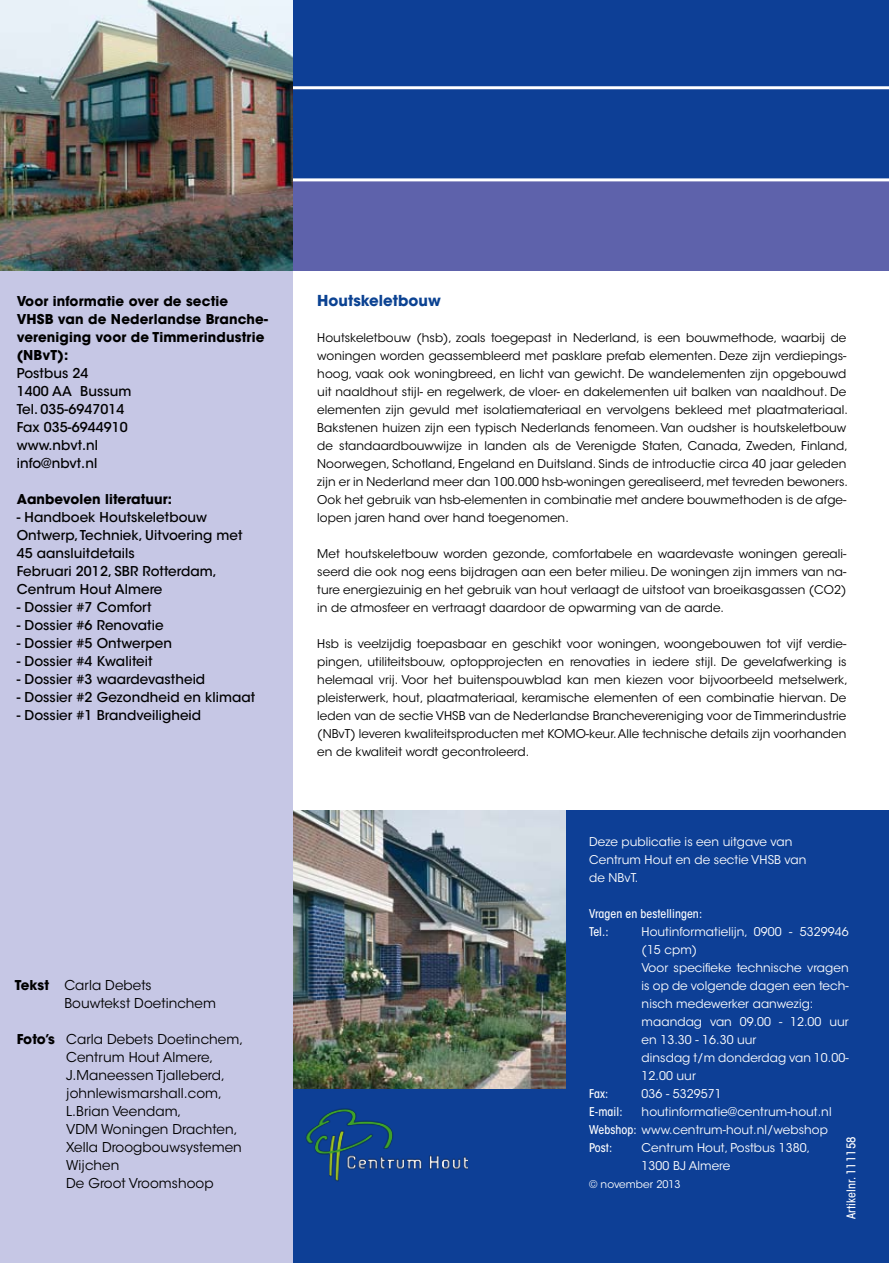
<style>
.page{position:relative;width:889px;height:1263px;background:#fff}
.page>*{position:absolute;margin:0;border:0;box-sizing:border-box;transform-origin:0 0}
.t1{font:700 15px "ITC Avant Garde Std";color:#0b4292}
.t2{font:500 13.5px/18px "ITC Avant Garde Std";letter-spacing:.005em;color:#000}
.t3{font:13.5px/18px "ITC Avant Garde Std";letter-spacing:.005em;color:#000}
.t4{font:700 13.5px/18px "ITC Avant Garde Std";letter-spacing:.01em;color:#000}
.t5{font:12px/18px "ITC Avant Garde Std";letter-spacing:.005em;color:#000}
.t6{font:12px/18px "ITC Avant Garde Std";letter-spacing:.005em;color:#fff}
.t7{font:500 condensed 12px/18px "ITC Avant Garde Std";letter-spacing:.005em;color:#fff}
.t8{font:10.5px "ITC Avant Garde Std";letter-spacing:.005em;color:#fff}
.s1{font-weight:700}
.s2{font-weight:500;font-stretch:condensed}
</style>
<div class="page">
<div style="left:0;top:0;width:889px;height:180px;background:#0d3f96"></div>
<div style="left:0;top:810px;width:889px;height:453px;background:#0d3f96"></div>
<img style="left:305px;top:1108px;width:163px;height:74px">
<div style="left:0;top:180px;width:889px;height:90px;background:#5e62ab"></div>
<img style="left:293px;top:810px;width:273px;height:279px">
<hr style="left:0;top:86px;width:889px;height:3px;background:#fff">
<hr style="left:0;top:178px;width:889px;height:3px;background:#fff">
<div style="left:0;top:0;width:293px;height:1263px;background:#c6c7e5"></div>
<img style="left:0;top:0;width:293px;height:270px">
<p class="t4" style="left:17px;top:292px;width:253px">Voor informatie over de sectie<br>VHSB van de Nederlandse Branche&shy;vereniging voor de Timmerindustrie (NBvT):</p>
<p class="t2" style="left:17px;top:364px;width:116px">Postbus 24<br>1400 AA Bussum<br>Tel. 035-6947014<br>Fax 035-6944910 www.nbvt.nl info@nbvt.nl</p>
<p class="t4" style="left:17px;top:490px;width:157px">Aanbevolen literatuur:</p>
<p class="t2" style="left:17px;top:508px;width:227px">- Handboek Houtskeletbouw<br>Ontwerp, Techniek, Uitvoering met<br>45 aansluitdetails<br>Februari 2012, SBR Rotterdam,<br>Centrum Hout Almere</p>
<p class="t2" style="left:17px;top:598px;width:136px">- Dossier #7 Comfort</p>
<p class="t2" style="left:17px;top:616px;width:148px">- Dossier #6 Renovatie</p>
<p class="t2" style="left:17px;top:634px;width:157px">- Dossier #5 Ontwerpen</p>
<p class="t2" style="left:17px;top:652px;width:137px">- Dossier #4 Kwaliteit</p>
<p class="t2" style="left:17px;top:670px;width:190px">- Dossier #3 waardevastheid</p>
<p class="t2" style="left:17px;top:688px;width:240px">- Dossier #2 Gezondheid en klimaat</p>
<p class="t2" style="left:17px;top:706px;width:186px">- Dossier #1 Brandveiligheid</p>
<p class="t3" style="left:64px;top:976px;width:153px;text-indent:-50px"><span class="s1">Tekst</span> Carla Debets<br>Bouwtekst Doetinchem</p>
<p class="t3" style="left:66px;top:1030px;width:178px;text-indent:-50px"><span class="s1">Foto’s</span> Carla Debets Doetinchem,<br>Centrum Hout Almere,<br>J.Maneessen Tjalleberd, johnlewismarshall.com,<br>L.Brian Veendam,<br>VDM Woningen Drachten,<br>Xella Droogbouwsystemen<br>Wijchen<br>De Groot Vroomshoop</p>
<p class="t1" style="left:317px;top:291px;width:125px">Houtskeletbouw</p>
<p class="t5" style="left:317px;top:329px;width:532px">Houtskeletbouw (hsb), zoals toegepast in Nederland, is een bouwmethode, waarbij de woningen worden geassembleerd met pasklare prefab elementen. Deze zijn verdiepings&shy;hoog, vaak ook woningbreed, en licht van gewicht. De wandelementen zijn opgebouwd uit naaldhout stijl- en regelwerk, de vloer- en dakelementen uit balken van naaldhout. De elementen zijn gevuld met isolatiemateriaal en vervolgens bekleed met plaatmateriaal.<br>Bakstenen huizen zijn een typisch Nederlands fenomeen. Van oudsher is houtskeletbouw de standaardbouwwijze in landen als de Verenigde Staten, Canada, Zweden, Finland, Noorwegen, Schotland, Engeland en Duitsland. Sinds de introductie circa 40 jaar geleden zijn er in Nederland meer dan 100.000 hsb-woningen gerealiseerd, met tevreden bewoners.<br>Ook het gebruik van hsb-elementen in combinatie met andere bouwmethoden is de afge&shy;lopen jaren hand over hand toegenomen.</p>
<p class="t5" style="left:317px;top:545px;width:530px;text-align:justify">Met houtskeletbouw worden gezonde, comfortabele en waardevaste woningen gereali&shy;seerd die ook nog eens bijdragen aan een beter milieu. De woningen zijn immers van na&shy;ture energiezuinig en het gebruik van hout verlaagt de uitstoot van broeikasgassen (CO2) in de atmosfeer en vertraagt daardoor de opwarming van de aarde.</p>
<p class="t5" style="left:317px;top:635px;width:532px">Hsb is veelzijdig toepasbaar en geschikt voor woningen, woongebouwen tot vijf verdie&shy;pingen, utiliteitsbouw, optopprojecten en renovaties in iedere stijl. De gevelafwerking is helemaal vrij. Voor het buitenspouwblad kan men kiezen voor bijvoorbeeld metselwerk, pleisterwerk, hout, plaatmateriaal, keramische elementen of een combinatie hiervan. De leden van de sectie VHSB van de Nederlandse Branchevereniging voor de Timmerindustrie (NBvT) leveren kwaliteitsproducten met KOMO-keur. Alle technische details zijn voorhanden en de kwaliteit wordt gecontroleerd.</p>
<p class="t6" style="left:589px;top:833px;width:219px">Deze publicatie is een uitgave van<br>Centrum Hout en de sectie VHSB van de NBvT.</p>
<p class="t7" style="left:589px;top:905px;width:115px">Vragen en bestellingen:<br>Tel.:</p>
<p class="t6" style="left:641px;top:923px;width:208px">Houtinformatielijn, 0900 - 5329946 (15 cpm)<br>Voor specifieke technische vragen is op de volgende dagen een tech&shy;nisch medewerker aanwezig: maandag van 09.00 - 12.00 uur en 13.30 - 16.30 uur<br>dinsdag t/m donderdag van 10.00-<br>12.00 uur</p>
<p class="t7" style="left:589px;top:1085px;width:21px">Fax:</p>
<p class="t6" style="left:641px;top:1085px;width:82px">036 - 5329571</p>
<p class="t7" style="left:589px;top:1103px;width:35px">E-mail:</p>
<p class="t6" style="left:589px;top:1103px;width:244px;text-indent:52px">houtinformatie@centrum-hout.nl<br><span class="s2">Webshop:</span> www.centrum-hout.nl/webshop<br><span class="s2">Post:</span></p>
<p class="t6" style="left:641px;top:1139px;width:170px">Centrum Hout, Postbus 1380,<br>1300 BJ Almere</p>
<p class="t8" style="left:589px;top:1178px;width:93px">© november 2013</p>
<p class="t7" style="left:842px;top:1219px;width:84px;rotate:-90deg">Artikelnr. 111158</p>
</div>
